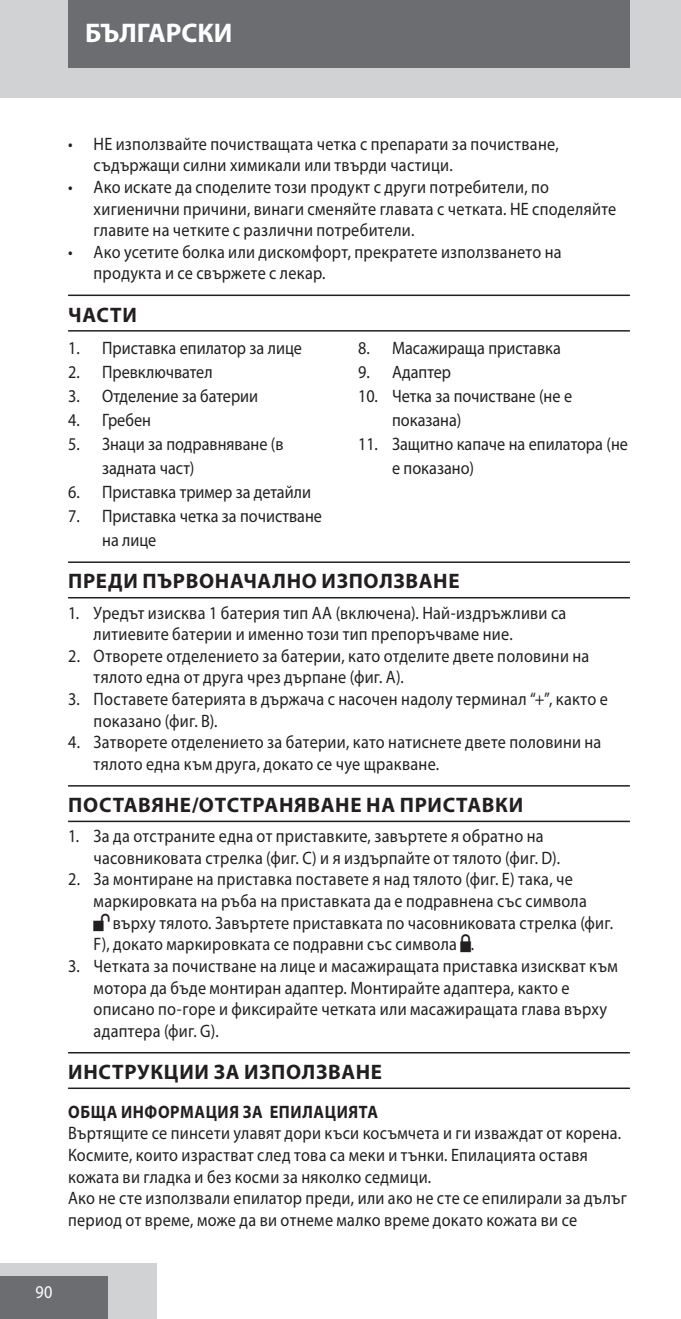
<style>
.page{position:relative;width:681px;height:1319px;background:#fff}
.page>*{position:absolute;margin:0;border:0;box-sizing:border-box;transform-origin:0 0}
.t1{font:700 27px "Myriad Pro";color:#fff}
.heading{font:700 21px "Myriad Pro";letter-spacing:.03em;color:#231f20}
.default{font:18px/21.6px "Myriad Pro";letter-spacing:.015em;color:#231f20;scale:.9 1}
.t2{font:700 18px "Myriad Pro";letter-spacing:.035em;color:#231f20;scale:.9 1}
.t3{font:18px "Myriad Pro";color:#fff;scale:.9 1}
.s1{font-family:"Myriad Mine"}
</style>
<div class="page">
<div style="left:0;top:1262px;width:156px;height:56px;background:#d1d2d4"></div>
<div style="left:0;top:1276px;width:108px;height:42px;background:#6c6d70"></div>
<hr style="left:680px;top:0;width:1px;height:98px;background:#d1d2d4">
<div style="left:0;top:0;width:680px;height:98px;background:#d1d2d4"></div>
<div style="left:68px;top:0;width:561px;height:68px;background:#6c6d70"></div>
<hr style="left:68px;top:294px;width:561px;height:2px;background:#231f20">
<hr style="left:68px;top:330px;width:561px;height:1px;background:#231f20">
<hr style="left:68px;top:561px;width:561px;height:2px;background:#231f20">
<hr style="left:68px;top:597px;width:561px;height:1px;background:#231f20">
<hr style="left:68px;top:785px;width:561px;height:1px;background:#231f20">
<hr style="left:68px;top:820px;width:561px;height:2px;background:#231f20">
<hr style="left:68px;top:1051px;width:561px;height:2px;background:#231f20">
<hr style="left:68px;top:1087px;width:561px;height:1px;background:#231f20">
<p class="t1" style="left:85px;top:15px;width:149px">БЪЛГАРСКИ</p>
<p class="default" style="left:94px;top:132px;width:518px;text-indent:-26px">• НЕ използвайте почистващата четка с препарати за почистване, съдържащи силни химикали или твърди частици.</p>
<p class="default" style="left:94px;top:176px;width:582px;text-indent:-26px">• Ако искате да споделите този продукт с други потребители, по хигиенични причини, винаги сменяйте главата с четката. НЕ споделяйте главите на четките с различни потребители.</p>
<p class="default" style="left:94px;top:240px;width:521px;text-indent:-26px">• Ако усетите болка или дискомфорт, прекратете използването на продукта и се свържете с лекар.</p>
<p class="heading" style="left:68px;top:301px;width:70px">ЧАСТИ</p>
<p class="default" style="left:68px;top:337px;width:261px">1. Приставка епилатор за лице</p>
<p class="default" style="left:68px;top:361px;width:162px">2. Превключвател</p>
<p class="default" style="left:68px;top:385px;width:213px">3. Отделение за батерии</p>
<p class="default" style="left:68px;top:409px;width:94px">4. Гребен</p>
<p class="default" style="left:102px;top:432px;width:203px;line-height:24px;text-indent:-34px">5. Знаци за подравняване (в задната част)</p>
<p class="default" style="left:68px;top:481px;width:271px">6. Приставка тример за детайли</p>
<p class="default" style="left:102px;top:504px;width:246px;line-height:24px;text-indent:-34px">7. Приставка четка за почистване на лице</p>
<p class="default" style="left:358px;top:337px;width:227px">8. Масажираща приставка</p>
<p class="default" style="left:358px;top:361px;width:105px">9. Адаптер</p>
<p class="default" style="left:392px;top:384px;width:201px;line-height:24px;text-indent:-34px">10. Четка за почистване (не е показана)</p>
<p class="default" style="left:392px;top:432px;width:263px;line-height:24px;text-indent:-34px">11. Защитно капаче на епилатора (не е показано)</p>
<p class="heading" style="left:68px;top:567px;width:392px">ПРЕДИ ПЪРВОНАЧАЛНО ИЗПОЛЗВАНЕ</p>
<p class="default" style="left:94px;top:601px;width:526px;text-indent:-26px">1. Уредът изисква 1 батерия тип АА (включена). Най-издръжливи са литиевите батерии и именно този тип препоръчваме ние.</p>
<p class="default" style="left:94px;top:644px;width:552px;text-indent:-26px">2. Отворете отделението за батерии, като отделите двете половини на тялото една от друга чрез дърпане (фиг. А).</p>
<p class="default" style="left:94px;top:687px;width:572px;text-indent:-26px">3. Поставете батерията в държача с насочен надолу терминал “+”, както е показано (фиг. В).</p>
<p class="default" style="left:94px;top:731px;width:565px;text-indent:-26px">4. Затворете отделението за батерии, като натиснете двете половини на тялото една към друга, докато се чуе щракване.</p>
<p class="heading" style="left:68px;top:791px;width:456px">ПОСТАВЯНЕ/ОТСТРАНЯВАНЕ НА ПРИСТАВКИ</p>
<p class="default" style="left:94px;top:825px;width:519px;text-indent:-26px">1. За да отстраните една от приставките, завъртете я обратно на часовниковата стрелка (фиг. С) и я издърпайте от тялото (фиг. D).</p>
<p class="default" style="left:94px;top:868px;width:578px;text-indent:-26px">2. За монтиране на приставка поставете я над тялото (фиг. Е) така, че маркировката на ръба на приставката да е подравнена със символа <span class="s1">U</span>върху тялото. Завъртете приставката по часовниковата стрелка (фиг.<br>F), докато маркировката се подравни със символа <span class="s1">L</span>.</p>
<p class="default" style="left:94px;top:954px;width:583px;text-indent:-26px">3. Четката за почистване на лице и масажиращата приставка изискват към мотора да бъде монтиран адаптер. Монтирайте адаптера, както е описано по-горе и фиксирайте четката или масажиращата глава върху адаптера (фиг. G).</p>
<p class="heading" style="left:68px;top:1058px;width:315px">ИНСТРУКЦИИ ЗА ИЗПОЛЗВАНЕ</p>
<p class="t2" style="left:68px;top:1099px;width:346px">ОБЩА ИНФОРМАЦИЯ ЗА ЕПИЛАЦИЯТА</p>
<p class="default" style="left:68px;top:1121px;width:616px">Въртящите се пинсети улавят дори къси косъмчета и ги изваждат от корена.<br>Космите, които израстват след това са меки и тънки. Епилацията оставя кожата ви гладка и без косми за няколко седмици.</p>
<p class="default" style="left:68px;top:1186px;width:622px">Ако не сте използвали епилатор преди, или ако не сте се епилирали за дълъг период от време, може да ви отнеме малко време докато кожата ви се</p>
<p class="t3" style="left:35px;top:1280px;width:20px">90</p>
</div>
